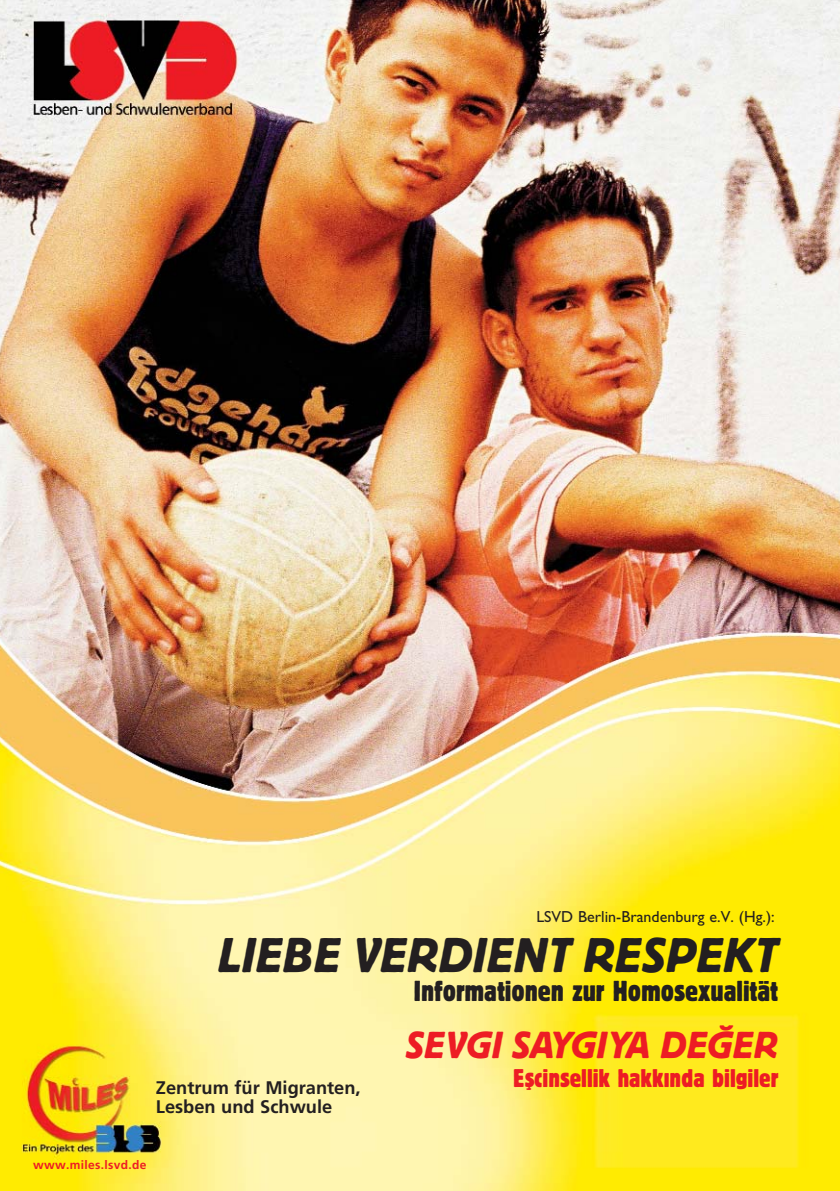
<style>
.page{position:relative;width:840px;height:1191px;background:#fff}
.page>*{position:absolute;margin:0;border:0;box-sizing:border-box;transform-origin:0 0}
.t1{font:italic 41.4px "Black SB";color:#231f20}
.t2{font:italic 32px "Black SB";color:#ed1c24}
.t3{font:24.8px "Black SB Con";color:#231f20}
.t4{font:22px "Black SB Con";color:#ed1c24}
.t5{font:18.2px/19px "Frutiger Bold Turk";color:#231f20}
.t6{font:16px "Tr Gill Sans";color:#231f20}
.t7{font:12px "Frutiger Bold Turk";letter-spacing:.03em;color:#ed1c24}
</style>
<div class="page">
<img style="left:0;top:0;width:839px;height:1191px">
<p class="t6" style="left:536px;top:910px;width:239px">LSVD Berlin-Brandenburg e.V. (Hg.):</p>
<h1 class="t1" style="left:218px;top:937px;width:561px">LIEBE VERDIENT RESPEKT</h1>
<h3 class="t3" style="left:413px;top:978px;width:365px">Informationen zur Homosexualität</h3>
<h2 class="t2" style="left:405px;top:1031px;width:374px">SEVGI SAYGIYA DEGER</h2>
<p class="t4" style="left:513px;top:1066px;width:266px">E cinsellik hakkında bilgiler</p>
<h2 class="t2" style="left:723px;top:1023px;width:15px">˘</h2>
<p class="t4" style="left:524px;top:1066px;width:11px">s ¸</p>
<p class="t5" style="left:156px;top:1079px;width:206px">Zentrum für Migranten,<br>Lesben und Schwule</p>
<p class="t7" style="left:33px;top:1159px;width:115px">www.miles.lsvd.de</p>
</div>
